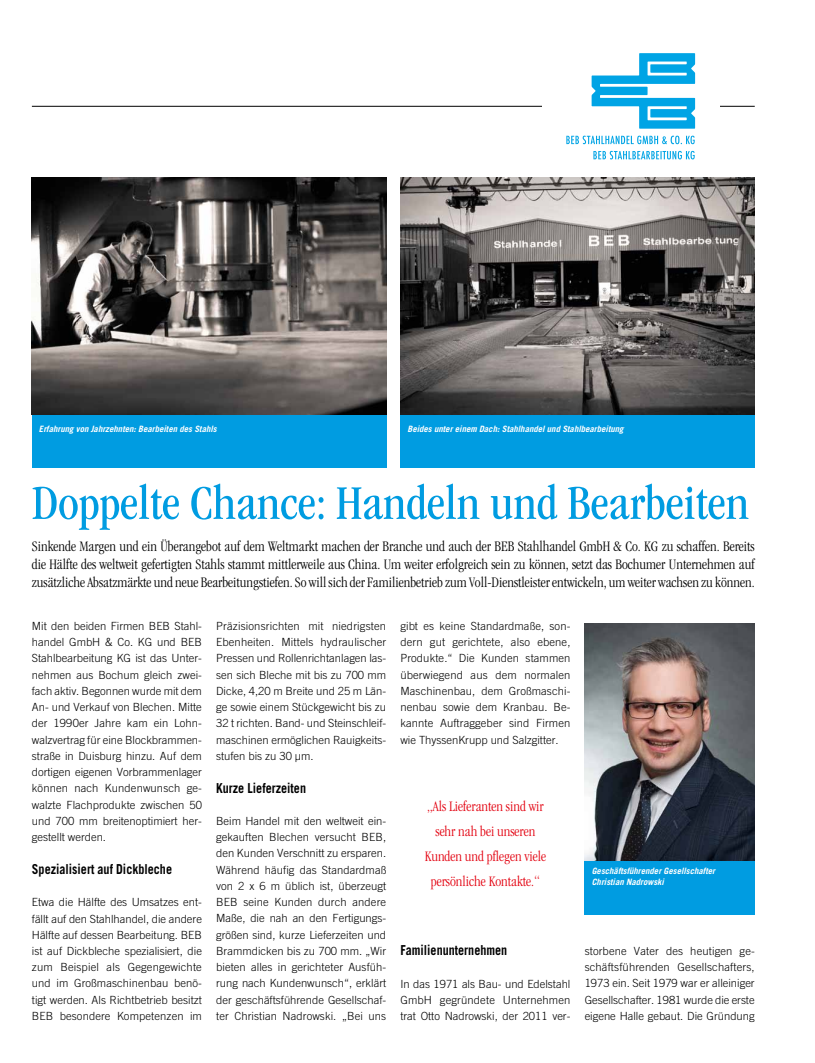
<style>
.page{position:relative;width:815px;height:1063px;background:#fff}
.page>*{position:absolute;margin:0;border:0;box-sizing:border-box;transform-origin:0 0}
.t1{font:condensed 50px "ITC Garamond Std";color:#009ce1}
.t2{font:300 condensed 15px/18px "ITC Garamond Std";color:#000;text-align:justify}
.t3{font:300 condensed 15px/25px "ITC Garamond Std";color:#e3000f;text-align:center}
.t4{font:700 13.75px "Trade Gothic LT Pro";color:#000;scale:.88 1}
.t5{font:300 11.25px/16.2px "Trade Gothic LT Pro";color:#000;text-align:justify}
.t6{font:italic 700 8.75px/10.5px "Trade Gothic LT Pro";color:#fff}
</style>
<div class="page">
<div style="left:32px;top:415px;width:354px;height:53px;background:#009ce1"></div>
<div style="left:400px;top:415px;width:355px;height:53px;background:#009ce1"></div>
<hr style="left:32px;top:106px;width:723px;height:1px;background:#000">
<div style="left:542px;top:53px;width:177px;height:106px;background:#fff"></div>
<svg style="left:566px;top:136px;width:129px;height:8px"></svg>
<svg style="left:593px;top:151px;width:102px;height:8px"></svg>
<svg style="left:592px;top:53px;width:103px;height:76px"></svg>
<img style="left:400px;top:177px;width:355px;height:238px">
<img style="left:32px;top:177px;width:354px;height:238px">
<img style="left:585px;top:624px;width:170px;height:237px">
<div style="left:585px;top:861px;width:170px;height:53px;background:#009ce1"></div>
<p class="t6" style="left:39px;top:423px;width:179px">Erfahrung von Jahrzehnten: Bearbeiten des Stahls</p>
<p class="t6" style="left:407px;top:423px;width:218px">Beides unter einem Dach: Stahlhandel und Stahlbearbeitung</p>
<h1 class="t1" style="left:32px;top:475px;width:719px">Doppelte Chance: Handeln und Bearbeiten</h1>
<p class="t2" style="left:32px;top:537px;width:724px">Sinkende Margen und ein Überangebot auf dem Weltmarkt machen der Branche und auch der BEB Stahlhandel GmbH &amp; Co. KG zu schaffen. Bereits die Hälfte des weltweit gefertigten Stahls stammt mittlerweile aus China. Um weiter erfolgreich sein zu können, setzt das Bochumer Unternehmen auf zusätzliche Absatzmärkte und neue Bearbeitungstiefen. So will sich der Familienbetrieb zum Voll-Dienstleister entwickeln, um weiter wachsen zu können.</p>
<p class="t5" style="left:32px;top:618px;width:172px">Mit den beiden Firmen BEB Stahl&shy;handel GmbH &amp; Co. KG und BEB Stahlbearbeitung KG ist das Unter&shy;nehmen aus Bochum gleich zwei&shy;fach aktiv. Begonnen wurde mit dem An- und Verkauf von Blechen. Mitte der 1990er Jahre kam ein Lohn&shy;walzvertrag für eine Blockbrammen&shy;straße in Duisburg hinzu. Auf dem dortigen eigenen Vorbrammenlager können nach Kundenwunsch ge&shy;walzte Flachprodukte zwischen 50 und 700 mm breitenoptimiert her&shy;gestellt werden.</p>
<p class="t4" style="left:32px;top:860px;width:161px">Spezialisiert auf Dickbleche</p>
<p class="t5" style="left:32px;top:894px;width:172px">Etwa die Hälfte des Umsatzes ent&shy;fällt auf den Stahlhandel, die andere Hälfte auf dessen Bearbeitung. BEB ist auf Dickbleche spezialisiert, die zum Beispiel als Gegengewichte und im Großmaschinenbau benö&shy;tigt werden. Als Richtbetrieb besitzt BEB besondere Kompetenzen im</p>
<p class="t5" style="left:216px;top:618px;width:172px">Präzisionsrichten mit niedrigsten Ebenheiten. Mittels hydraulischer Pressen und Rollenrichtanlagen las&shy;sen sich Bleche mit bis zu 700 mm Dicke, 4,20 m Breite und 25 m Län&shy;ge sowie einem Stückgewicht bis zu 32 t richten. Band- und Steinschleif&shy;maschinen ermöglichen Rauigkeits&shy;stufen bis zu 30 μm.</p>
<p class="t4" style="left:216px;top:779px;width:104px">Kurze Lieferzeiten</p>
<p class="t5" style="left:216px;top:813px;width:172px">Beim Handel mit den weltweit ein&shy;gekauften Blechen versucht BEB, den Kunden Verschnitt zu ersparen.<br>Während häufig das Standardmaß von 2 x 6 m üblich ist, überzeugt BEB seine Kunden durch andere Maße, die nah an den Fertigungs&shy;größen sind, kurze Lieferzeiten und Brammdicken bis zu 700 mm. „Wir bieten alles in gerichteter Ausfüh&shy;rung nach Kundenwunsch“, erklärt der geschäftsführende Gesellschaf&shy;ter Christian Nadrowski. „Bei uns</p>
<p class="t5" style="left:400px;top:618px;width:172px">gibt es keine Standardmaße, son&shy;dern gut gerichtete, also ebene, Produkte.“ Die Kunden stammen überwiegend aus dem normalen Maschinenbau, dem Großmaschi&shy;nenbau sowie dem Kranbau. Be&shy;kannte Auftraggeber sind Firmen wie ThyssenKrupp und Salzgitter.</p>
<h2 class="t3" style="left:425px;top:794px;width:123px">„Als Lieferanten sind wir sehr nah bei unseren<br>Kunden und pflegen viele persönliche Kontakte.“</h2>
<p class="t4" style="left:400px;top:942px;width:123px">Familienunternehmen</p>
<p class="t5" style="left:400px;top:975px;width:172px">In das 1971 als Bau- und Edelstahl GmbH gegründete Unternehmen trat Otto Nadrowski, der 2011 ver-</p>
<p class="t6" style="left:592px;top:866px;width:125px">Geschäftsführender Gesellschafter<br>Christian Nadrowski</p>
<p class="t5" style="left:585px;top:943px;width:172px">storbene Vater des heutigen ge&shy;schäftsführenden Gesellschafters, 1973 ein. Seit 1979 war er alleiniger Gesellschafter. 1981 wurde die erste eigene Halle gebaut. Die Gründung</p>
</div>
